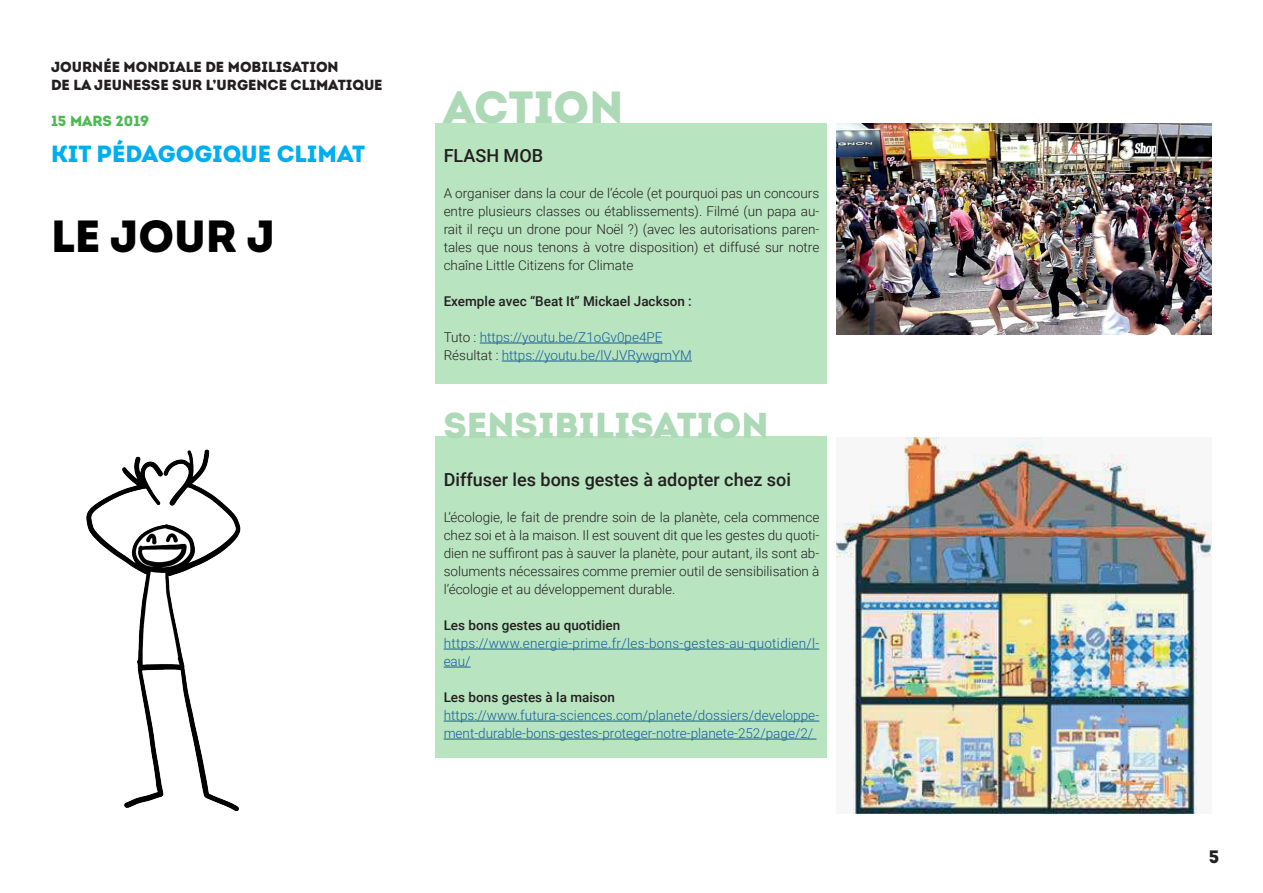
<style>
.page{position:relative;width:1263px;height:893px;background:#fff}
.page>*{position:absolute;margin:0;border:0;box-sizing:border-box;transform-origin:0 0}
.t1{font:45px "Intro Black Caps";color:#000001}
.t2{font:45px "Intro Black Caps";color:#add9b7}
.t3{font:36px "Intro Black Caps";color:#add9b7}
.t4{font:23.4px "Intro Black Caps";color:#00aeef}
.t5{font:500 18px "Roboto";color:#231f20}
.t6{font:18px "Intro Black Caps";color:#231f20}
.t7{font:14.55px/18px "Intro Black Caps";color:#231f20}
.t8{font:14.55px "Intro Black Caps";color:#4db953}
.t9{font:300 13.5px/18px "Roboto";color:#231f20;text-align:justify}
.t10{font:300 13.5px/18px "Roboto";color:#175d9e}
.t11{font:500 13.5px "Roboto";color:#231f20}
.t12{font:300 13.5px/18px "Roboto";letter-spacing:.025em;color:#175d9e}
.s1{color:#231f20}
</style>
<div class="page">
<div style="left:436px;top:123px;width:391px;height:261px;background:#b8e4c0"></div>
<div style="left:436px;top:437px;width:391px;height:321px;background:#b8e4c0"></div>
<hr style="left:480px;top:343px;width:182px;height:1px;background:#175d9e">
<hr style="left:502px;top:361px;width:190px;height:1px;background:#175d9e">
<hr style="left:444px;top:649px;width:375px;height:1px;background:#175d9e">
<svg style="left:444px;top:667px;width:27px;height:1px"></svg>
<hr style="left:444px;top:721px;width:375px;height:1px;background:#175d9e">
<hr style="left:444px;top:739px;width:372px;height:1px;background:#175d9e">
<img style="left:836px;top:123px;width:376px;height:212px">
<img style="left:836px;top:437px;width:376px;height:377px">
<img style="left:86px;top:449px;width:155px;height:363px">
<p class="t7" style="left:51px;top:58px;width:333px">JOURNÉE MONDIALE DE MOBILISATION<br>DE LA JEUNESSE SUR L’URGENCE CLIMATIQUE</p>
<p class="t8" style="left:51px;top:111px;width:100px">15 MARS 2019</p>
<h3 class="t4" style="left:51px;top:138px;width:316px">KIT PÉDAGOGIQUE CLIMAT</h3>
<h1 class="t1" style="left:51px;top:207px;width:226px">LE JOUR J</h1>
<h1 class="t2" style="left:443px;top:78px;width:181px">ACTION</h1>
<h3 class="t5" style="left:444px;top:143px;width:101px">FLASH MOB</h3>
<p class="t9" style="left:444px;top:184px;width:377px">A organiser dans la cour de l’école (et pourquoi pas un concours entre plusieurs classes ou établissements). Filmé (un papa au&shy;rait il reçu un drone pour Noël ?) (avec les autorisations paren&shy;tales que nous tenons à votre disposition) et diffusé sur notre chaîne Little Citizens for Climate</p>
<p class="t11" style="left:444px;top:292px;width:250px">Exemple avec “Beat It” Mickael Jackson :</p>
<p class="t10" style="left:444px;top:328px;width:250px"><span class="s1">Tuto :</span> https://youtu.be/Z1oGv0pe4PE<br><span class="s1">Résultat :</span> https://youtu.be/lVJVRywgmYM</p>
<h2 class="t3" style="left:443px;top:401px;width:327px">SENSIBILISATION</h2>
<h3 class="t5" style="left:444px;top:467px;width:349px">Diffuser les bons gestes à adopter chez soi</h3>
<p class="t9" style="left:444px;top:508px;width:377px">L’écologie, le fait de prendre soin de la planète, cela commence chez soi et à la maison. Il est souvent dit que les gestes du quoti&shy;dien ne suffiront pas à sauver la planète, pour autant, ils sont ab&shy;soluments nécessaires comme premier outil de sensibilisation à l’écologie et au développement durable.</p>
<p class="t11" style="left:444px;top:616px;width:178px">Les bons gestes au quotidien</p>
<p class="t12" style="left:444px;top:634px;width:377px">https://www.energie-prime.fr/les-bons-gestes-au-quotidien/l&shy;eau/</p>
<p class="t11" style="left:444px;top:688px;width:173px">Les bons gestes à la maison</p>
<p class="t10" style="left:444px;top:706px;width:377px">https://www.futura-sciences.com/planete/dossiers/developpe&shy;ment-durable-bons-gestes-proteger-notre-planete-252/page/2/</p>
<h3 class="t6" style="left:1209px;top:845px;width:12px">5</h3>
</div>
